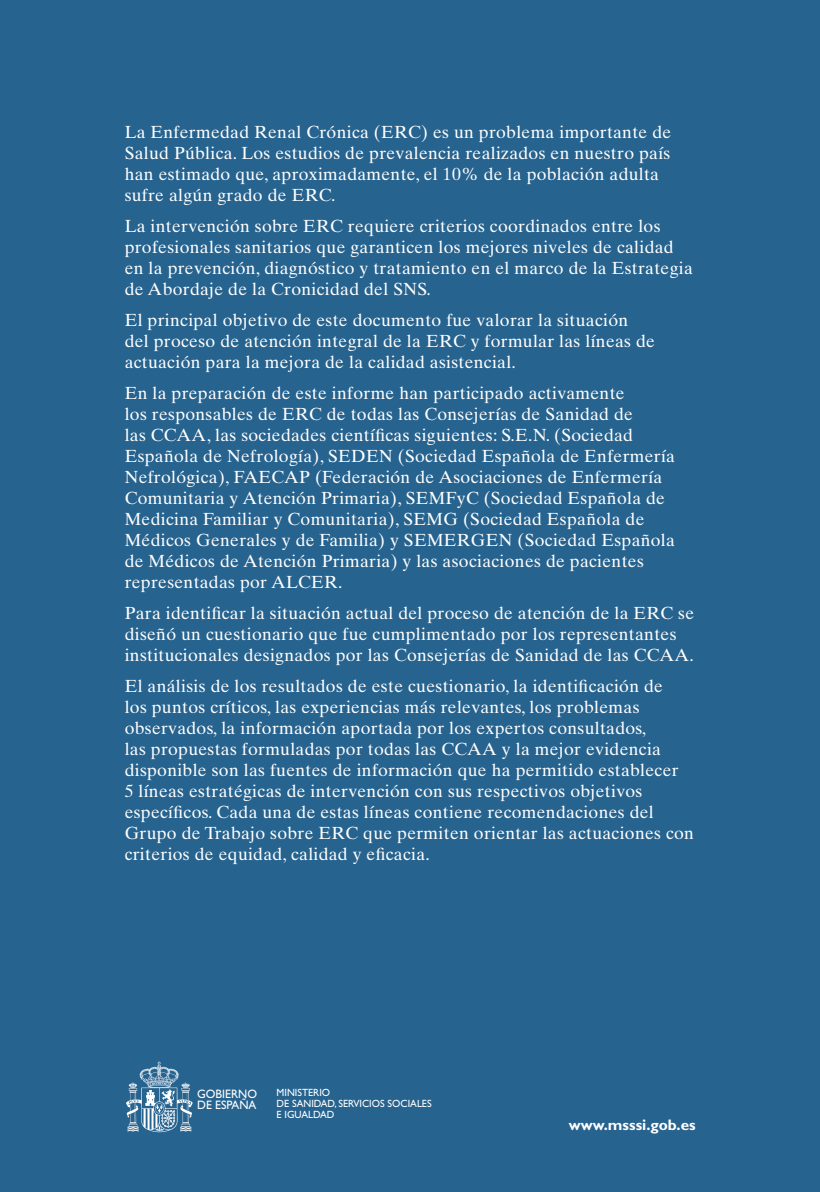
<style>
.page{position:relative;width:820px;height:1192px;background:#fff}
.page>*{position:absolute;margin:0;border:0;box-sizing:border-box;transform-origin:0 0}
.t1{font:17.5px/21px "Times Ten";letter-spacing:.02em;color:#fff}
.t2{font:700 15.4px "Gill Sans";color:#fff}
.t3{font:12.25px/10.8px "Gill Sans";color:#fff;scale:.96 1}
.t4{font:10.5px/10.8px "Gill Sans";color:#fff;scale:.96 1}
</style>
<div class="page">
<div style="left:0;top:0;width:819px;height:1192px;background:#27638f"></div>
<img style="left:126px;top:1061px;width:66px;height:72px">
<p class="t1" style="left:125px;top:121px;width:547px">La Enfermedad Renal Crónica (ERC) es un problema importante de Salud Pública. Los estudios de prevalencia realizados en nuestro país han estimado que, aproximadamente, el 10% de la población adulta sufre algún grado de ERC.</p>
<p class="t1" style="left:125px;top:215px;width:569px">La intervención sobre ERC requiere criterios coordinados entre los profesionales sanitarios que garanticen los mejores niveles de calidad en la prevención, diagnóstico y tratamiento en el marco de la Estrategia de Abordaje de la Cronicidad del SNS.</p>
<p class="t1" style="left:125px;top:309px;width:531px">El principal objetivo de este documento fue valorar la situación del proceso de atención integral de la ERC y formular las líneas de actuación para la mejora de la calidad asistencial.</p>
<p class="t1" style="left:125px;top:382px;width:551px">En la preparación de este informe han participado activamente<br>los responsables de ERC de todas las Consejerías de Sanidad de<br>las CCAA, las sociedades científicas siguientes: S.E.N. (Sociedad Española de Nefrología), SEDEN (Sociedad Española de Enfermería Nefrológica), FAECAP (Federación de Asociaciones de Enfermería Comunitaria y Atención Primaria), SEMFyC (Sociedad Española de Medicina Familiar y Comunitaria), SEMG (Sociedad Española de Médicos Generales y de Familia) y SEMERGEN (Sociedad Española de Médicos de Atención Primaria) y las asociaciones de pacientes representadas por ALCER.</p>
<p class="t1" style="left:125px;top:602px;width:570px">Para identificar la situación actual del proceso de atención de la ERC se diseñó un cuestionario que fue cumplimentado por los representantes institucionales designados por las Consejerías de Sanidad de las CCAA.</p>
<p class="t1" style="left:125px;top:675px;width:570px">El análisis de los resultados de este cuestionario, la identificación de<br>los puntos críticos, las experiencias más relevantes, los problemas observados, la información aportada por los expertos consultados,<br>las propuestas formuladas por todas las CCAA y la mejor evidencia disponible son las fuentes de información que ha permitido establecer<br>5 líneas estratégicas de intervención con sus respectivos objetivos específicos. Cada una de estas líneas contiene recomendaciones del Grupo de Trabajo sobre ERC que permiten orientar las actuaciones con criterios de equidad, calidad y eficacia.</p>
<p class="t3" style="left:197px;top:1088px;width:64px">GOBIERNO<br>DE ESPAÑA</p>
<p class="t4" style="left:276px;top:1087px;width:163px">MINISTERIO<br>DE SANIDAD, SERVICIOS SOCIALES</p>
<p class="t4" style="left:276px;top:1109px;width:62px">E IGUALDAD</p>
<p class="t2" style="left:568px;top:1115px;width:128px">www.msssi.gob.es</p>
</div>
